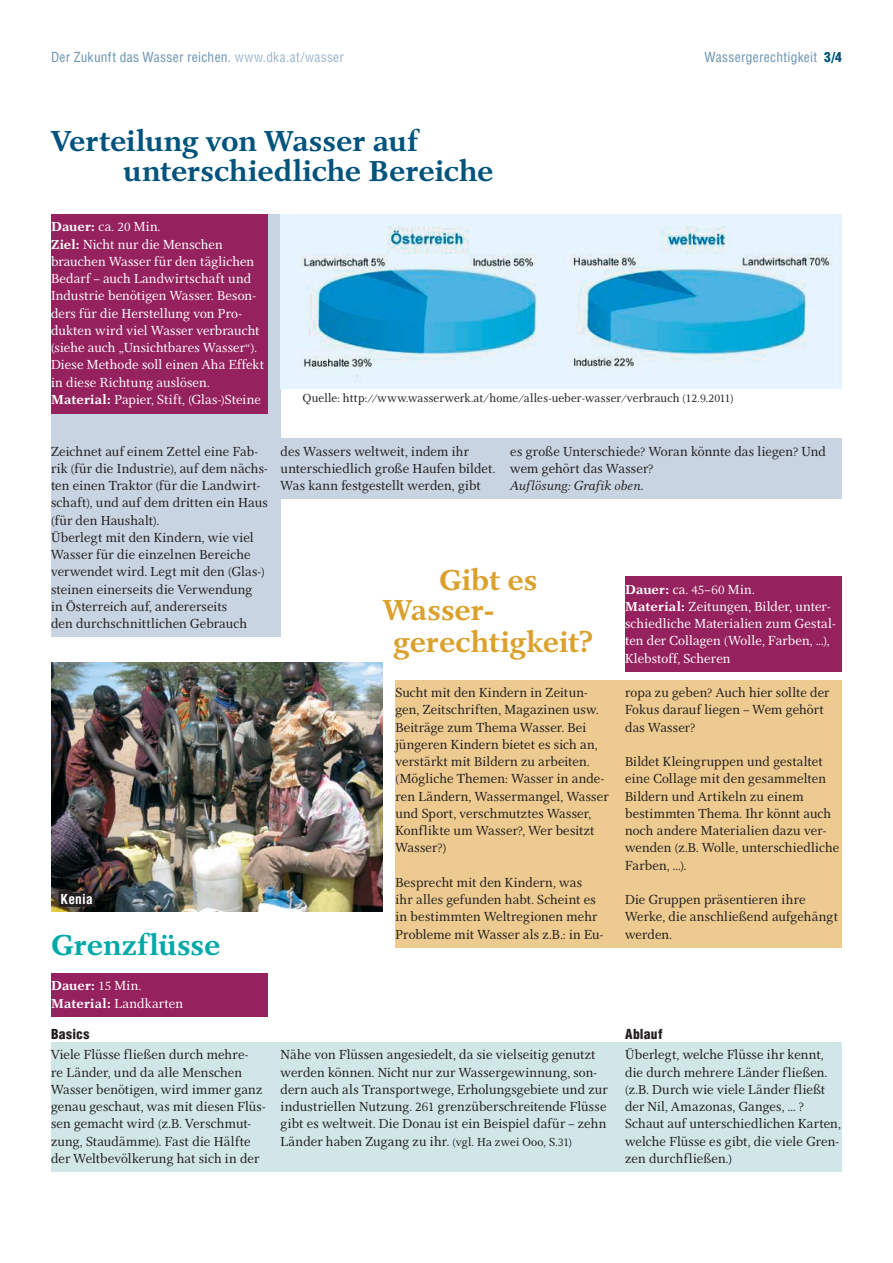
<style>
.page{position:relative;width:893px;height:1263px;background:#fff}
.page>*{position:absolute;margin:0;border:0;box-sizing:border-box;transform-origin:0 0}
.t1{font:700 30px "Res Publica";letter-spacing:-.005em;color:#00537c}
.t2{font:700 30px/31.2px "Res Publica";letter-spacing:-.005em;color:#dba12c}
.t3{font:700 30px "Res Publica";letter-spacing:-.005em;color:#00a8a8}
.t4{font:13.5px/17.2px "Res Publica";letter-spacing:.005em;color:#231f20}
.t5{font:13.5px/17.2px "Res Publica";letter-spacing:.005em;color:#fff}
.t6{font:condensed 13.5px "Helvetica";letter-spacing:.025em;color:#6993b2}
.t7{font:italic 13.5px "Res Publica";letter-spacing:.015em;color:#231f20}
.t8{font:900 condensed 13.5px "Helvetica";letter-spacing:.025em;color:#231f20}
.t9{font:700 condensed 13.5px "Helvetica";letter-spacing:.015em;color:#fff}
.t10{font:12px "Res Publica";letter-spacing:.005em;color:#231f20}
.s1{color:#9cb5cb}
.s2{font-weight:900;color:#00537c}
.s3{font-weight:700}
.s4{color:#231f20}
.s5{font-size:12px}
</style>
<div class="page">
<img style="left:51px;top:663px;width:332px;height:248px">
<div style="left:278px;top:438px;width:564px;height:60px;background:#c8d4e1"></div>
<div style="left:395px;top:680px;width:447px;height:267px;background:#edca8f"></div>
<div style="left:51px;top:1042px;width:791px;height:130px;background:#d0e6e7"></div>
<div style="left:51px;top:214px;width:230px;height:423px;background:#c8d4e1"></div>
<div style="left:51px;top:214px;width:217px;height:200px;background:#96215f"></div>
<img style="left:281px;top:214px;width:561px;height:174px">
<div style="left:625px;top:576px;width:217px;height:95px;background:#96215f"></div>
<div style="left:51px;top:973px;width:217px;height:43px;background:#96215f"></div>
<p class="t6" style="left:51px;top:52px;width:294px">Der Zukunft das Wasser reichen. <span class="s1">www.dka.at/wasser</span></p>
<p class="t6" style="left:705px;top:52px;width:139px">Wassergerechtigkeit <span class="s2">3/4</span></p>
<h1 class="t1" style="left:51px;top:126px;width:368px">Verteilung von Wasser auf</h1>
<h1 class="t1" style="left:123px;top:156px;width:372px">unterschiedliche Bereiche</h1>
<p class="t5" style="left:51px;top:219px;width:215px"><span class="s3">Dauer:</span> ca. 20 Min.<br><span class="s3">Ziel:</span> Nicht nur die Menschen brauchen Wasser für den täglichen<br>Bedarf – auch Landwirtschaft und<br>Industrie benötigen Wasser. Beson&shy;ders für die Herstellung von Pro&shy;dukten wird viel Wasser verbraucht (siehe auch „Unsichtbares Wasser“).<br>Diese Methode soll einen Aha Effekt in diese Richtung auslösen.<br><span class="s3">Material:</span> Papier, Stift, (Glas-)Steine</p>
<p class="t10" style="left:303px;top:393px;width:432px">Quelle: http://www.wasserwerk.at/home/alles-ueber-wasser/verbrauch (12.9.2011)</p>
<p class="t4" style="left:51px;top:444px;width:218px">Zeichnet auf einem Zettel eine Fab&shy;rik (für die Industrie), auf dem nächs&shy;ten einen Traktor (für die Landwirt&shy;schaft), und auf dem dritten ein Haus (für den Haushalt).<br>Überlegt mit den Kindern, wie viel Wasser für die einzelnen Bereiche verwendet wird. Legt mit den (Glas-) steinen einerseits die Verwendung<br>in Österreich auf, andererseits<br>den durchschnittlichen Gebrauch</p>
<p class="t9" style="left:61px;top:893px;width:34px"><span class="s4">K</span>enia</p>
<h1 class="t3" style="left:51px;top:930px;width:171px">Grenzflüsse</h1>
<p class="t5" style="left:51px;top:978px;width:134px"><span class="s3">Dauer:</span> 15 Min.<br><span class="s3">Material:</span> Landkarten</p>
<p class="t8" style="left:51px;top:1029px;width:40px">Basics</p>
<p class="t4" style="left:51px;top:1047px;width:216px">Viele Flüsse fließen durch mehre-<br>re Länder, und da alle Menschen Wasser benötigen, wird immer ganz genau geschaut, was mit diesen Flüs&shy;sen gemacht wird (z.B. Verschmut&shy;zung, Staudämme). Fast die Hälfte der Weltbevölkerung hat sich in der</p>
<p class="t4" style="left:281px;top:444px;width:216px">des Wassers weltweit, indem ihr unterschiedlich große Haufen bildet.<br>Was kann festgestellt werden, gibt</p>
<p class="t4" style="left:510px;top:444px;width:317px">es große Unterschiede? Woran könnte das liegen? Und wem gehört das Wasser?</p>
<p class="t7" style="left:510px;top:480px;width:135px">Auflösung: Grafik oben.</p>
<h1 class="t2" style="left:439px;top:565px;width:100px">Gibt es</h1>
<h1 class="t2" style="left:393px;top:596px;width:202px;text-indent:-10px">Wasser&shy;gerechtigkeit?</h1>
<p class="t4" style="left:395px;top:685px;width:215px">Sucht mit den Kindern in Zeitun&shy;gen, Zeitschriften, Magazinen usw.<br>Beiträge zum Thema Wasser. Bei jüngeren Kindern bietet es sich an, verstärkt mit Bildern zu arbeiten. (Mögliche Themen: Wasser in ande&shy;ren Ländern, Wassermangel, Wasser und Sport, verschmutztes Wasser,<br>Konflikte um Wasser?, Wer besitzt<br>Wasser?)</p>
<p class="t4" style="left:395px;top:875px;width:210px">Besprecht mit den Kindern, was<br>ihr alles gefunden habt. Scheint es in bestimmten Weltregionen mehr Probleme mit Wasser als z.B.: in Eu-</p>
<p class="t5" style="left:625px;top:582px;width:212px"><span class="s3">Dauer:</span> ca. 45–60 Min.<br><span class="s3">Material:</span> Zeitungen, Bilder, unter&shy;schiedliche Materialien zum Gestal&shy;ten der Collagen (Wolle, Farben, ...),<br>Klebstoff, Scheren</p>
<p class="t4" style="left:625px;top:685px;width:206px">ropa zu geben? Auch hier sollte der<br>Fokus darauf liegen – Wem gehört das Wasser?</p>
<p class="t4" style="left:625px;top:754px;width:216px">Bildet Kleingruppen und gestaltet eine Collage mit den gesammelten<br>Bildern und Artikeln zu einem bestimmten Thema. Ihr könnt auch noch andere Materialien dazu ver&shy;wenden (z.B. Wolle, unterschiedliche<br>Farben, ...).</p>
<p class="t4" style="left:625px;top:892px;width:215px">Die Gruppen präsentieren ihre<br>Werke, die anschließend aufgehängt werden.</p>
<p class="t4" style="left:281px;top:1047px;width:329px">Nähe von Flüssen angesiedelt, da sie vielseitig genutzt werden können. Nicht nur zur Wassergewinnung, son&shy;dern auch als Transportwege, Erholungsgebiete und zur industriellen Nutzung. 261 grenzüberschreitende Flüsse gibt es weltweit. Die Donau ist ein Beispiel dafür – zehn Länder haben Zugang zu ihr. <span class="s5">(vgl. Ha zwei Ooo, S.31)</span></p>
<p class="t8" style="left:625px;top:1029px;width:39px">Ablauf</p>
<p class="t4" style="left:625px;top:1047px;width:217px">Überlegt, welche Flüsse ihr kennt, die durch mehrere Länder fließen. (z.B. Durch wie viele Länder fließt der Nil, Amazonas, Ganges, ... ?<br>Schaut auf unterschiedlichen Karten, welche Flüsse es gibt, die viele Gren&shy;zen durchfließen.)</p>
</div>
